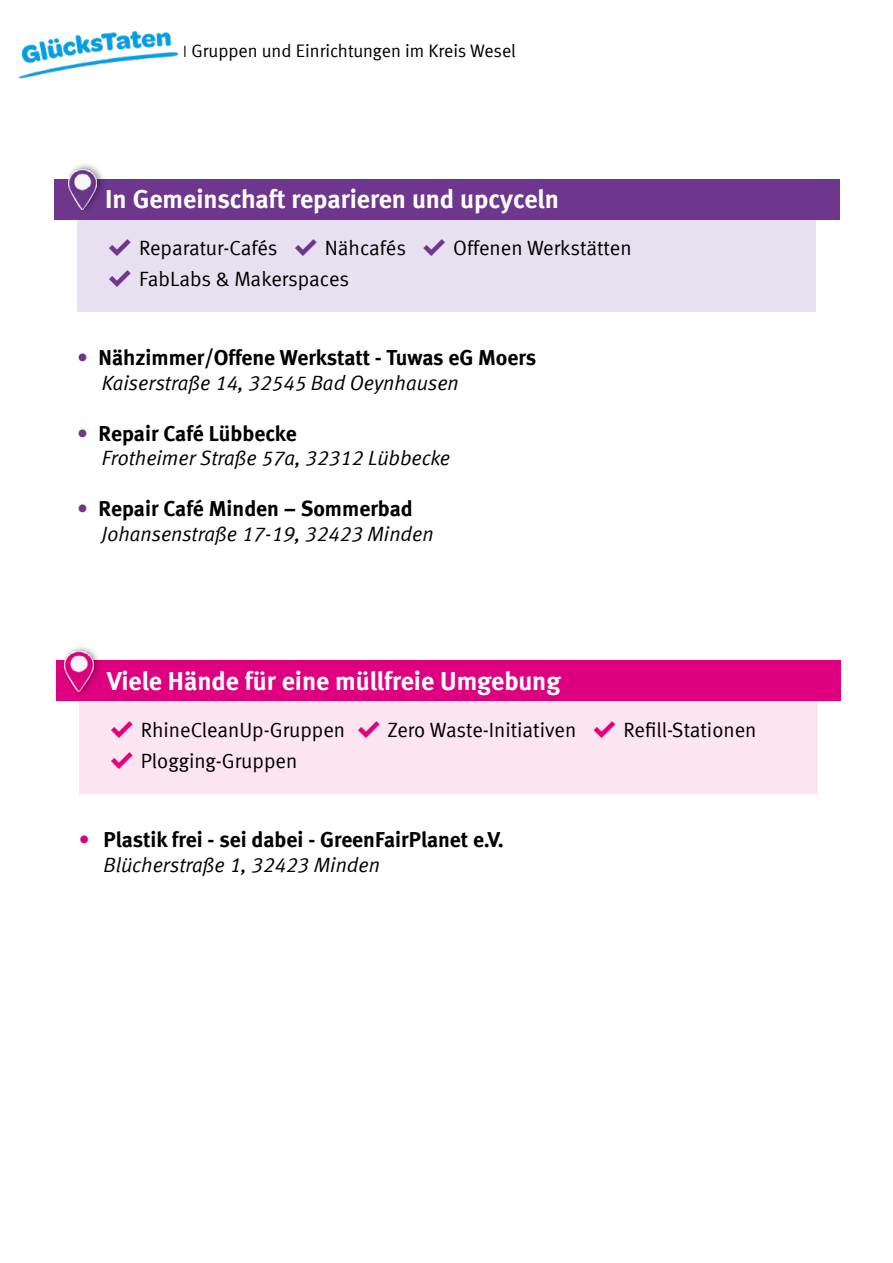
<style>
.page{position:relative;width:893px;height:1263px;background:#fff}
.page>*{position:absolute;margin:0;border:0;box-sizing:border-box;transform-origin:0 0}
.t1{font:700 26.1px "VZ Meta LF";color:#fff}
.t2{font:700 21.75px "VZ Meta LF";color:#000}
.t3{font:20.55px "VZ Meta LF";color:#000}
.t4{font:italic 20.55px "VZ Meta LF";color:#020203}
.t5{font:18.15px "VZ Meta LF";color:#000}
.s1{font-family:"Calibri";font-weight:300}
.s2{color:#6e368c}
.s3{color:#e6007d}
.s4{color:#de007e}
</style>
<div class="page">
<img style="left:18px;top:31px;width:161px;height:48px">
<div style="left:77px;top:212px;width:739px;height:100px;background:#e7e0f0"></div>
<div style="left:54px;top:179px;width:785px;height:40px;background:#6e368c"></div>
<div style="left:65px;top:162px;width:41px;height:52px;background:#000;opacity:.4"></div>
<img style="left:69px;top:163px;width:28px;height:46px">
<div style="left:79px;top:693px;width:738px;height:101px;background:#fae5f1"></div>
<div style="left:56px;top:660px;width:785px;height:41px;background:#de007e"></div>
<div style="left:62px;top:645px;width:40px;height:52px;background:#000;opacity:.4"></div>
<img style="left:65px;top:645px;width:28px;height:46px">
<p class="t5" style="left:183px;top:40px;width:334px"><span class="s1">ӏ</span> Gruppen und Einrichtungen im Kreis Wesel</p>
<p class="t1" style="left:105px;top:184px;width:455px">In Gemeinschaft reparieren und upcyceln</p>
<p class="t3" style="left:106px;top:236px;width:527px"><span class="s2">✔</span> Reparatur-Cafés <span class="s2">✔</span> Nähcafés <span class="s2">✔</span> Offenen Werkstätten</p>
<p class="t3" style="left:106px;top:267px;width:245px"><span class="s2">✔</span> FabLabs &amp; Makerspaces</p>
<p class="t2" style="left:77px;top:344px;width:460px"><span class="s2">•</span> Nähzimmer/Offene Werkstatt - Tuwas eG Moers</p>
<p class="t4" style="left:102px;top:371px;width:358px">Kaiserstraße 14, 32545 Bad Oeynhausen</p>
<p class="t2" style="left:77px;top:420px;width:221px"><span class="s2">•</span> Repair Café Lübbecke</p>
<p class="t4" style="left:102px;top:446px;width:350px">Frotheimer Straße 57a, 32312 Lübbecke</p>
<p class="t2" style="left:77px;top:496px;width:337px"><span class="s2">•</span> Repair Café Minden – Sommerbad</p>
<p class="t4" style="left:102px;top:522px;width:333px">Johansenstraße 17-19, 32423 Minden</p>
<p class="t1" style="left:107px;top:666px;width:455px">Viele Hände für eine müllfreie Umgebung</p>
<p class="t3" style="left:108px;top:718px;width:650px"><span class="s3">✔</span> RhineCleanUp-Gruppen <span class="s3">✔</span> Zero Waste-Initiativen <span class="s3">✔</span> Refill-Stationen</p>
<p class="t3" style="left:108px;top:749px;width:191px"><span class="s3">✔</span> Plogging-Gruppen</p>
<p class="t2" style="left:79px;top:826px;width:426px"><span class="s4">•</span> Plastik frei - sei dabei - GreenFairPlanet e.V.</p>
<p class="t4" style="left:104px;top:852px;width:278px">Blücherstraße 1, 32423 Minden</p>
</div>
